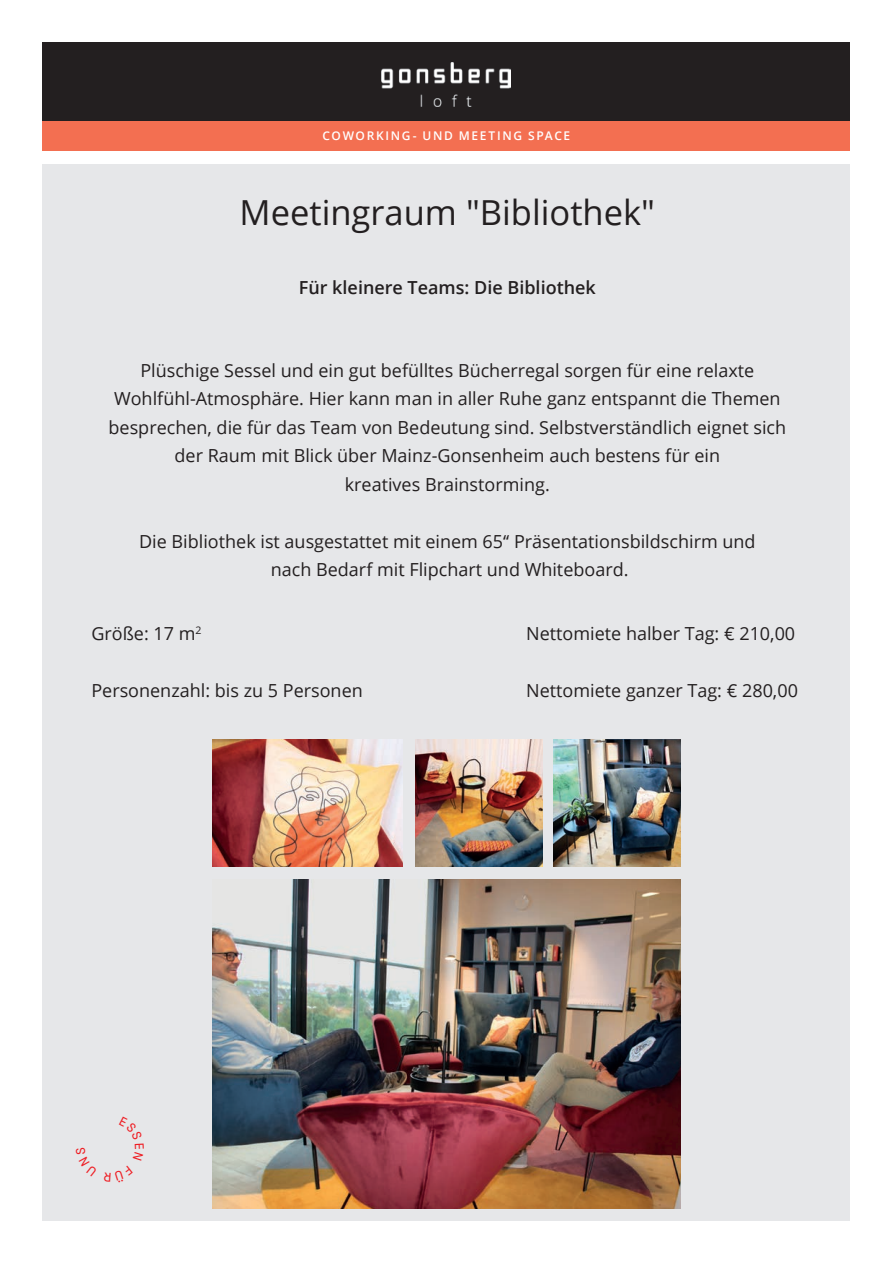
<style>
.page{position:relative;width:893px;height:1263px;background:#fff}
.page>*{position:absolute;margin:0;border:0;box-sizing:border-box;transform-origin:0 0}
.t1{font:34.5px "Open Sans";color:#231f20}
.t2{font:18px/28.5px "Open Sans";color:#231f20;text-align:center}
.t3{font:600 18px "Open Sans";color:#231f20}
.t4{font:600 12px "Open Sans";letter-spacing:.135em;color:#fff}
</style>
<div class="page">
<div style="left:43px;top:164px;width:807px;height:1056px;background:#e6e7e9"></div>
<img style="left:213px;top:879px;width:468px;height:330px">
<img style="left:554px;top:740px;width:127px;height:127px">
<img style="left:415px;top:740px;width:127px;height:127px">
<img style="left:213px;top:740px;width:190px;height:127px">
<div style="left:43px;top:121px;width:807px;height:29px;background:#f36f51"></div>
<div style="left:43px;top:43px;width:807px;height:78px;background:#231f20"></div>
<img style="left:381px;top:63px;width:129px;height:43px">
<p class="t4" style="left:323px;top:128px;width:249px">COWORKING- UND MEETING SPACE</p>
<h1 class="t1" style="left:240px;top:189px;width:417px">Meetingraum "Bibliothek"</h1>
<p class="t3" style="left:299px;top:275px;width:298px">Für kleinere Teams: Die Bibliothek</p>
<p class="t2" style="left:109px;top:355px;width:679px">Plüschige Sessel und ein gut befülltes Bücherregal sorgen für eine relaxte Wohlfühl-Atmosphäre. Hier kann man in aller Ruhe ganz entspannt die Themen besprechen, die für das Team von Bedeutung sind. Selbstverständlich eignet sich der Raum mit Blick über Mainz-Gonsenheim auch bestens für ein<br>kreatives Brainstorming.</p>
<p class="t2" style="left:139px;top:526px;width:618px">Die Bibliothek ist ausgestattet mit einem 65‘‘ Präsentationsbildschirm und nach Bedarf mit Flipchart und Whiteboard.</p>
<p class="t2" style="left:91px;top:619px;width:112px">Größe: 17 m<sup>2</sup></p>
<p class="t2" style="left:91px;top:676px;width:273px">Personenzahl: bis zu 5 Personen</p>
<p class="t2" style="left:526px;top:619px;width:271px">Nettomiete halber Tag: € 210,00</p>
<p class="t2" style="left:526px;top:676px;width:273px">Nettomiete ganzer Tag: € 280,00</p>
</div>
